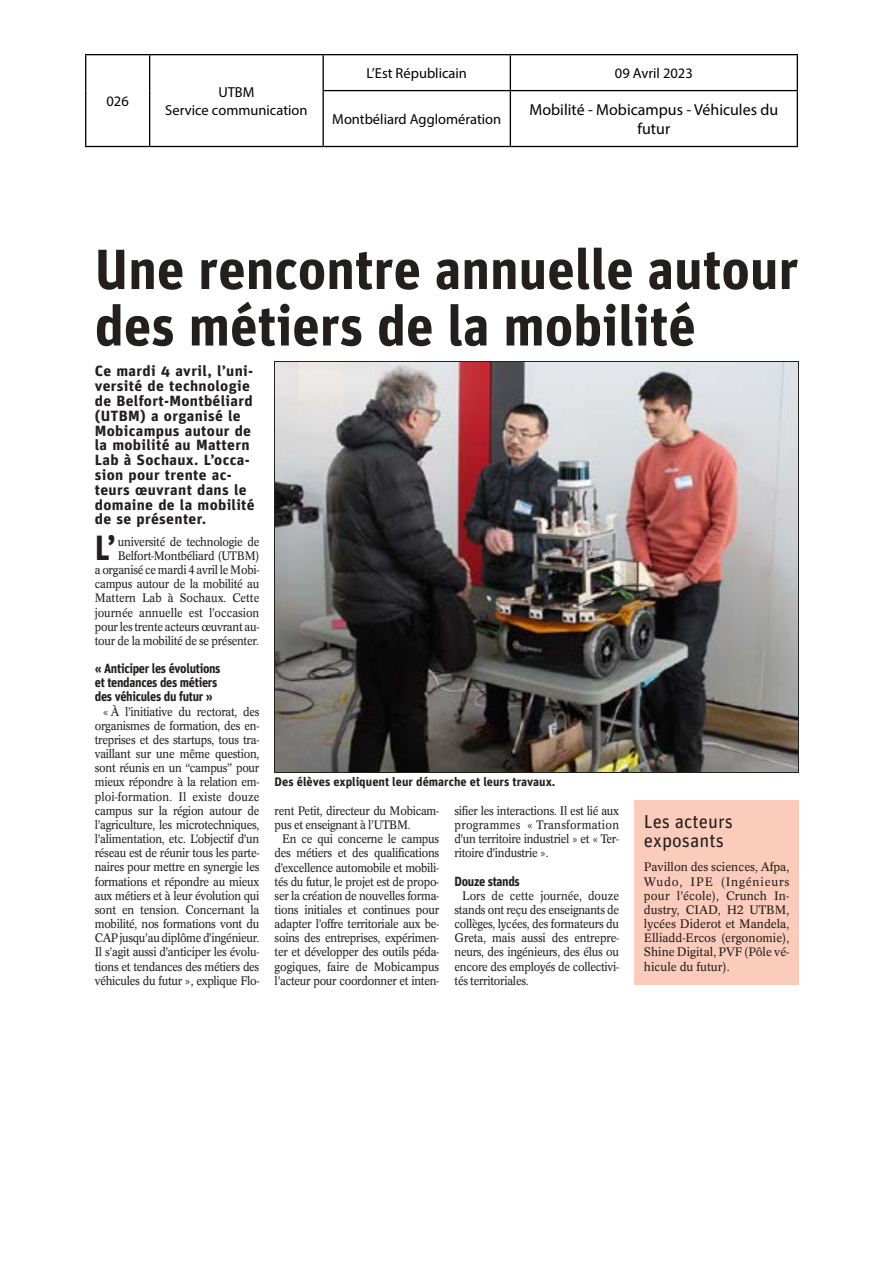
<style>
.page{position:relative;width:893px;height:1263px;background:#fff}
.page>*{position:absolute;margin:0;border:0;box-sizing:border-box;transform-origin:0 0}
.t1{font:700 56.55px/56.6px "Unit OTEI";color:#231f1f}
.t2{font:700 34.95px "Unit OTEI";color:#231f1f;scale:.93 1}
.t3{font:18.9px/18.9px "Unit OTEI";color:#231f1f}
.t4{font:15.9px/19.2px "Myriad Pro";color:#000;text-align:center}
.t5{font:700 14.85px/14.9px "Unit OTEI";letter-spacing:.02em;color:#231f1f;scale:1.06 1}
.t6{font:14.55px/17.4px "Myriad Pro";color:#000;text-align:center}
.t7{font:700 13.35px/14.1px "Unit OTEI";letter-spacing:-.025em;color:#231f1f;scale:.93 1}
.t8{font:700 12.3px "Unit OTEI";color:#231f1f}
.t9{font:12.15px/14.1px "Concorde BQEI";letter-spacing:-.025em;color:#231f1f;text-align:justify;scale:.93 1}
.t10{font:12.15px/14.1px "Concorde BQEI";letter-spacing:-.025em;color:#231f1f;text-align:justify}
</style>
<div class="page">
<hr style="left:85px;top:54px;width:65px;height:1px;background:#000">
<hr style="left:85px;top:55px;width:1px;height:36px;background:#000">
<hr style="left:150px;top:54px;width:173px;height:1px;background:#000">
<hr style="left:149px;top:55px;width:1px;height:36px;background:#000">
<hr style="left:323px;top:54px;width:187px;height:1px;background:#000">
<hr style="left:322px;top:55px;width:2px;height:35px;background:#000">
<hr style="left:510px;top:54px;width:288px;height:1px;background:#000">
<hr style="left:510px;top:55px;width:1px;height:35px;background:#000">
<hr style="left:797px;top:55px;width:1px;height:35px;background:#000">
<hr style="left:85px;top:91px;width:1px;height:55px;background:#000">
<hr style="left:149px;top:91px;width:1px;height:55px;background:#000">
<hr style="left:322px;top:90px;width:188px;height:1px;background:#000">
<hr style="left:322px;top:91px;width:2px;height:55px;background:#000">
<hr style="left:510px;top:90px;width:288px;height:1px;background:#000">
<hr style="left:510px;top:91px;width:1px;height:55px;background:#000">
<hr style="left:797px;top:91px;width:1px;height:55px;background:#000">
<hr style="left:85px;top:146px;width:65px;height:1px;background:#000">
<hr style="left:150px;top:146px;width:173px;height:1px;background:#000">
<hr style="left:323px;top:146px;width:187px;height:1px;background:#000">
<hr style="left:510px;top:146px;width:288px;height:1px;background:#000">
<div style="left:634px;top:801px;width:165px;height:184px;background:#fbcbbb"></div>
<img style="left:276px;top:363px;width:523px;height:409px">
<hr style="left:275px;top:362px;width:1px;height:410px;background:#231f1f">
<hr style="left:799px;top:362px;width:1px;height:410px;background:#231f1f">
<hr style="left:275px;top:362px;width:524px;height:1px;background:#231f1f">
<hr style="left:275px;top:772px;width:524px;height:1px;background:#231f1f">
<p class="t6" style="left:107px;top:92px;width:24px">026</p>
<p class="t6" style="left:165px;top:84px;width:144px">UTBM<br>Service communication</p>
<p class="t6" style="left:367px;top:64px;width:102px">L’Est Républicain</p>
<p class="t6" style="left:615px;top:64px;width:79px">09 Avril 2023</p>
<p class="t6" style="left:332px;top:110px;width:171px">Montbéliard Agglomération</p>
<h3 class="t4" style="left:529px;top:100px;width:250px">Mobilité - Mobicampus - Véhicules du futur</h3>
<h1 class="t1" style="left:95px;top:239px;width:705px">Une rencontre annuelle autour des métiers de la mobilité</h1>
<p class="t5" style="left:95px;top:363px;width:152px">Ce mardi 4 avril, l’uni&shy;versité de technologie de Belfort-Montbéliard (UTBM) a organisé le<br>Mobicampus autour de la mobilité au Mattern<br>Lab à Sochaux. L’occa&shy;sion pour trente ac&shy;teurs œuvrant dans le domaine de la mobilité de se présenter.</p>
<h2 class="t2" style="left:95px;top:523px;width:24px">L’</h2>
<p class="t9" style="left:95px;top:534px;width:179px;text-align:right">université de technologie de<br>Belfort-Montbéliard (UTBM)<br>a organisé ce mardi 4 avril le Mobi&shy;campus autour de la mobilité au<br>Mattern Lab à Sochaux. Cette journée annuelle est l’occasion pour les trente acteurs œuvrant au&shy;tour de la mobilité de se présenter.</p>
<p class="t7" style="left:95px;top:661px;width:137px">« Anticiper les évolutions et tendances des métiers des véhicules du futur »</p>
<p class="t9" style="left:95px;top:704px;width:179px;text-indent:8px">« À l’initiative du rectorat, des organismes de formation, des en&shy;treprises et des startups, tous tra&shy;vaillant sur une même question, sont réunis en un “campus” pour mieux répondre à la relation em&shy;ploi-formation. Il existe douze campus sur la région autour de l’agriculture, les microtechniques, l’alimentation, etc. L’objectif d’un réseau est de réunir tous les parte&shy;naires pour mettre en synergie les formations et répondre au mieux aux métiers et à leur évolution qui sont en tension. Concernant la mobilité, nos formations vont du CAP jusqu’au diplôme d’ingénieur.<br>Il s’agit aussi d’anticiper les évolu&shy;tions et tendances des métiers des véhicules du futur », explique Flo-</p>
<p class="t8" style="left:275px;top:774px;width:282px">Des élèves expliquent leur démarche et leurs travaux.</p>
<p class="t9" style="left:275px;top:803px;width:178px">rent Petit, directeur du Mobicam&shy;pus et enseignant à l’UTBM.</p>
<p class="t9" style="left:275px;top:831px;width:178px;text-indent:8px">En ce qui concerne le campus des métiers et des qualifications d’excellence automobile et mobili&shy;tés du futur, le projet est de propo&shy;ser la création de nouvelles forma&shy;tions initiales et continues pour adapter l’offre territoriale aux be&shy;soins des entreprises, expérimen&shy;ter et développer des outils péda&shy;gogiques, faire de Mobicampus l’acteur pour coordonner et inten-</p>
<p class="t9" style="left:454px;top:803px;width:178px">sifier les interactions. Il est lié aux programmes « Transformation d’un territoire industriel » et « Ter&shy;ritoire d’industrie ».</p>
<p class="t7" style="left:454px;top:873px;width:72px">Douze stands</p>
<p class="t9" style="left:455px;top:888px;width:179px;text-indent:8px">Lors de cette journée, douze stands ont reçu des enseignants de collèges, lycées, des formateurs du Greta, mais aussi des entrepre&shy;neurs, des ingénieurs, des élus ou encore des employés de collectivi&shy;tés territoriales.</p>
<h3 class="t3" style="left:644px;top:812px;width:91px">Les acteurs exposants</h3>
<p class="t10" style="left:644px;top:860px;width:147px">Pavillon des sciences, Afpa, Wudo, IPE (Ingénieurs pour l’école), Crunch In&shy;dustry, CIAD, H2 UTBM, lycées Diderot et Mandela, Elliadd-Ercos (ergonomie), Shine Digital, PVF (Pôle vé&shy;hicule du futur).</p>
</div>
